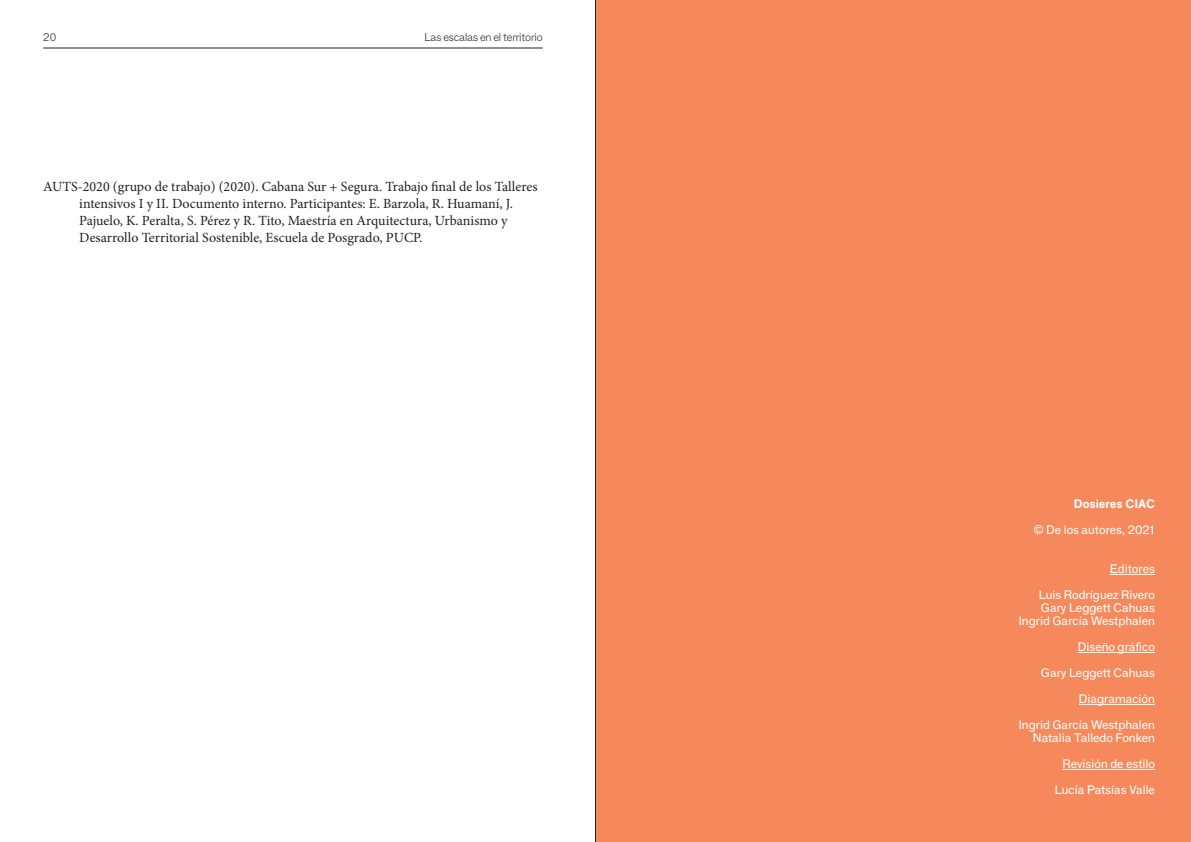
<style>
.page{position:relative;width:1191px;height:842px;background:#fff}
.page>*{position:absolute;margin:0;border:0;box-sizing:border-box;transform-origin:0 0}
.t1{font:14px/16.8px "Minion Pro";color:#231f20}
.t2{font:12px "F Grotesk";color:#fff}
.t3{font:700 12px "F Grotesk";color:#fff}
.t4{font:100 11px "F Grotesk";letter-spacing:-.02em;color:#231f20}
</style>
<div class="page">
<div style="left:595px;top:0;width:596px;height:842px;background:#f6895b"></div>
<hr style="left:1109px;top:574px;width:46px;height:1px;background:#fff">
<hr style="left:1077px;top:652px;width:78px;height:1px;background:#fff">
<hr style="left:1079px;top:704px;width:76px;height:1px;background:#fff">
<hr style="left:1062px;top:769px;width:93px;height:1px;background:#fff">
<hr style="left:595px;top:0;width:1px;height:842px;background:#231f20">
<hr style="left:43px;top:48px;width:500px;height:1px;background:#231f20">
<p class="t4" style="left:43px;top:29px;width:15px">20</p>
<p class="t4" style="left:424px;top:29px;width:120px">Las escalas en el territorio</p>
<p class="t1" style="left:79px;top:178px;width:460px;text-indent:-36px">AUTS-2020 (grupo de trabajo) (2020). Cabana Sur + Segura. Trabajo final de los Talleres intensivos I y II. Documento interno. Participantes: E. Barzola, R. Huamaní, J.<br>Pajuelo, K. Peralta, S. Pérez y R. Tito, Maestría en Arquitectura, Urbanismo y Desarrollo Territorial Sostenible, Escuela de Posgrado, PUCP.</p>
<p class="t3" style="left:1073px;top:495px;width:83px">Dosieres CIAC</p>
<p class="t2" style="left:1034px;top:521px;width:122px">© De los autores, 2021</p>
<p class="t2" style="left:1109px;top:560px;width:47px">Editores</p>
<p class="t2" style="left:1038px;top:586px;width:118px">Luis Rodríguez Rivero</p>
<p class="t2" style="left:1041px;top:599px;width:116px">Gary Leggett Cahuas</p>
<p class="t2" style="left:1018px;top:612px;width:138px">Ingrid García Westphalen</p>
<p class="t2" style="left:1077px;top:638px;width:79px">Diseño gráfico</p>
<p class="t2" style="left:1041px;top:664px;width:116px">Gary Leggett Cahuas</p>
<p class="t2" style="left:1079px;top:690px;width:77px">Diagramación</p>
<p class="t2" style="left:1018px;top:716px;width:138px">Ingrid García Westphalen</p>
<p class="t2" style="left:1033px;top:729px;width:123px">Natalia Talledo Fonken</p>
<p class="t2" style="left:1062px;top:755px;width:94px">Revisión de estilo</p>
<p class="t2" style="left:1054px;top:781px;width:102px">Lucía Patsías Valle</p>
</div>
